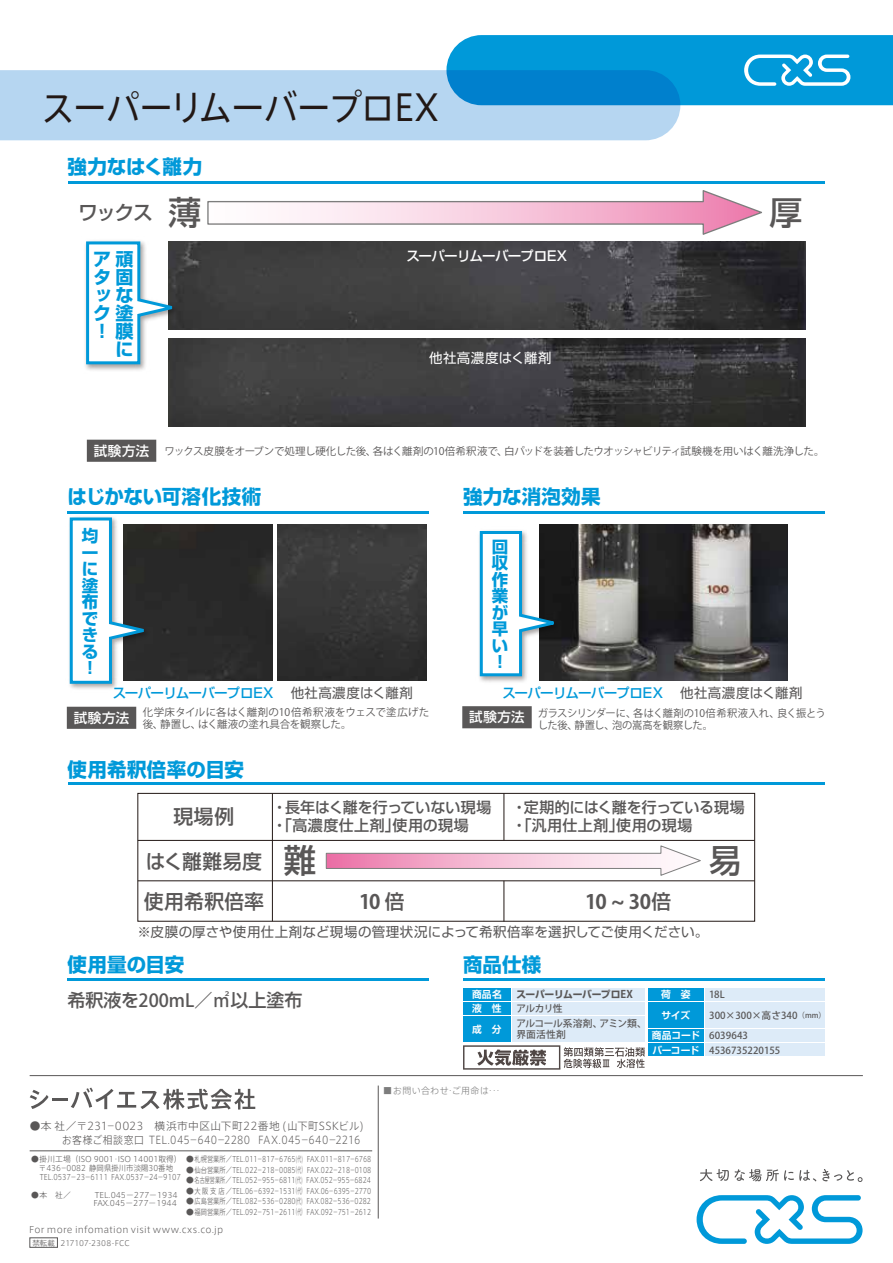
<style>
.page{position:relative;width:893px;height:1263px;background:#fff}
.page>*{position:absolute;margin:0;border:0;box-sizing:border-box;transform-origin:0 0}
.t1{font:36px "Axis Std";letter-spacing:-.02em;color:#221815;scale:.93 1}
.t2{font:500 33px "Shin Go Pro";color:#595757}
.t3{font:500 19.8px "Shin Go Pro";color:#595757}
.t4{font:700 19.8px "Koz Go Pro";color:#595757}
.t5{font:700 19.5px "Shin Go Pro";letter-spacing:.005em;color:#0099d9}
.t6{font:500 18px "Shin Go Pro";color:#595757}
.t7{font:700 18px/18px "Shin Go Pro";color:#0099d9;text-align:right}
.t8{font:700 16.5px/16.5px "Shin Go Pro";color:#0099d9;text-align:justify}
.t9{font:500 15px/18px "Shin Go Pro";letter-spacing:.005em;color:#595757}
.t10{font:13.5px "Shin Go Pro";letter-spacing:.025em;color:#595757}
.t11{font:500 13.5px "Shin Go Pro";letter-spacing:-.05em;color:#0099d9}
.t12{font:500 13.5px "Shin Go Pro";letter-spacing:-.045em;color:#fff}
.t13{font:13.5px "Shin Go Pro";letter-spacing:.025em;color:#fff}
.t14{font:300 10.65px/14.1px "Axis Std";letter-spacing:.035em;color:#595757}
.t15{font:10.5px/12px "Koz Go Pro";letter-spacing:-.02em;color:#595757}
.t16{font:10.5px "Koz Go Pro";letter-spacing:-.04em;color:#595757}
.t17{font:500 9.75px/11.2px "Koz Go Pro";color:#595757}
.t18{font:700 9.75px "Shin Go Pro De";color:#fff}
.t19{font:700 9.75px "Shin Go Pro";letter-spacing:-.025em;color:#595757}
.t20{font:300 9px "Axis Std";letter-spacing:.03em;color:#595757}
.t21{font:300 9px "Axis Std";letter-spacing:.035em;color:#7d7d7d}
.t22{font:300 7.8px/8.7px "Axis Std";color:#595757}
.t23{font:300 7.5px "Axis Std";letter-spacing:.005em;color:#595757}
.s1{font-size:33px}
.s2{font-family:"Shin Go Pro";font-weight:500;font-size:13.5px;color:#fff}
.s3{font-family:"Shin Go Pro";font-weight:500}
.s4{font-family:"Koz Go Pro";font-size:10.5px}
.s5{font-family:"Koz Go Pro"}
.s6{font-family:"Shin Go Pro De";font-weight:700;color:#fff}
.s7{font-size:7.5px}
</style>
<div class="page">
<hr style="left:68px;top:783px;width:756px;height:2px;background:#0099d9">
<hr style="left:68px;top:978px;width:361px;height:3px;background:#0099d9">
<hr style="left:463px;top:978px;width:361px;height:3px;background:#0099d9">
<div style="left:463px;top:988px;width:48px;height:13px;background:#0099d9"></div>
<div style="left:512px;top:988px;width:133px;height:13px;background:#ddebf8"></div>
<div style="left:463px;top:1002px;width:48px;height:13px;background:#0099d9"></div>
<div style="left:512px;top:1002px;width:133px;height:13px;background:#ddebf8"></div>
<div style="left:463px;top:1016px;width:48px;height:26px;background:#0099d9"></div>
<div style="left:512px;top:1016px;width:133px;height:26px;background:#ddebf8"></div>
<div style="left:648px;top:988px;width:55px;height:13px;background:#0099d9"></div>
<div style="left:705px;top:988px;width:119px;height:13px;background:#ddebf8"></div>
<div style="left:648px;top:1029px;width:55px;height:13px;background:#0099d9"></div>
<div style="left:705px;top:1029px;width:119px;height:13px;background:#ddebf8"></div>
<div style="left:648px;top:1002px;width:55px;height:26px;background:#0099d9"></div>
<div style="left:705px;top:1002px;width:119px;height:26px;background:#ddebf8"></div>
<div style="left:648px;top:1043px;width:55px;height:13px;background:#0099d9"></div>
<div style="left:705px;top:1043px;width:119px;height:13px;background:#ddebf8"></div>
<svg style="left:325px;top:845px;width:376px;height:31px"></svg>
<div style="left:137px;top:793px;width:618px;height:129px;border:1px solid #221815"></div>
<hr style="left:138px;top:840px;width:617px;height:1px;background:#221815">
<hr style="left:138px;top:880px;width:617px;height:1px;background:#221815">
<hr style="left:272px;top:793px;width:1px;height:128px;background:#221815">
<hr style="left:504px;top:793px;width:1px;height:47px;background:#221815">
<hr style="left:504px;top:881px;width:1px;height:40px;background:#221815">
<svg style="left:697px;top:1195px;width:165px;height:49px"></svg>
<svg style="left:700px;top:1169px;width:116px;height:12px"></svg>
<svg style="left:822px;top:1169px;width:40px;height:13px"></svg>
<hr style="left:30px;top:1075px;width:833px;height:1px;background:#595757">
<hr style="left:30px;top:1150px;width:342px;height:1px;background:#595757">
<hr style="left:378px;top:1085px;width:1px;height:133px;background:#595757">
<div style="left:30px;top:1237px;width:28px;height:10px;border:1px solid #595757"></div>
<svg style="left:30px;top:1090px;width:19px;height:19px"></svg>
<hr style="left:52px;top:1097px;width:16px;height:3px;background:#595757">
<svg style="left:71px;top:1087px;width:184px;height:23px"></svg>
<div style="left:0;top:70px;width:680px;height:70px;background:#b6d6f1"></div>
<svg style="left:446px;top:35px;width:447px;height:70px;background:#0d98d8"></svg>
<hr style="left:68px;top:182px;width:756px;height:2px;background:#0099d9">
<div style="left:87px;top:440px;width:69px;height:22px;background:#595757;border:2px solid #595757"></div>
<img style="left:185px;top:242px;width:620px;height:87px">
<img style="left:169px;top:339px;width:636px;height:87px">
<img style="left:85px;top:366px;width:96px;height:7px">
<svg style="left:85px;top:240px;width:100px;height:126px"></svg>
<hr style="left:463px;top:512px;width:361px;height:2px;background:#0099d9">
<div style="left:462px;top:706px;width:70px;height:22px;background:#595757;border:2px solid #595757"></div>
<img style="left:540px;top:524px;width:247px;height:156px">
<div style="left:67px;top:707px;width:69px;height:22px;background:#595757;border:2px solid #595757"></div>
<hr style="left:68px;top:512px;width:361px;height:2px;background:#0099d9">
<img style="left:277px;top:524px;width:149px;height:156px">
<div style="left:157px;top:524px;width:115px;height:156px;background:#282828"></div>
<img style="left:67px;top:513px;width:49px;height:176px">
<svg style="left:68px;top:516px;width:89px;height:169px"></svg>
<img style="left:480px;top:527px;width:83px;height:155px">
<svg style="left:479px;top:529px;width:88px;height:149px"></svg>
<svg style="left:463px;top:1045px;width:182px;height:25px"></svg>
<svg style="left:207px;top:190px;width:555px;height:45px"></svg>
<h1 class="t1" style="left:41px;top:80px;width:429px">スーパーリムーバープロEX</h1>
<h3 class="t5" style="left:68px;top:151px;width:136px">強力なはく離力</h3>
<h3 class="t3" style="left:78px;top:196px;width:125px">ワックス <span class="s1">薄</span></h3>
<h2 class="t2" style="left:769px;top:186px;width:35px">厚</h2>
<h3 class="t7" style="left:93px;top:248px;width:42px">ア頑タ固ッなク塗膜<br>に</h3>
<h3 class="t7" style="left:99px;top:320px;width:7px">!</h3>
<h3 class="t12" style="left:407px;top:245px;width:162px">スーパーリムーバープロEX</h3>
<h3 class="t13" style="left:429px;top:347px;width:124px">他社高濃度はく離剤</h3>
<h3 class="t16" style="left:94px;top:444px;width:732px"><span class="s2">試験方法</span> ワックス皮膜をオーブンで処理し硬化した後、各はく離剤の10倍希釈液で、白パッドを装着したウオッシャビリティ試験機を用いはく離洗浄した。</h3>
<h3 class="t5" style="left:68px;top:481px;width:195px">はじかない可溶化技術</h3>
<h3 class="t5" style="left:463px;top:481px;width:139px">強力な消泡効果</h3>
<h3 class="t8" style="left:82px;top:526px;width:18px">均一に塗布できる！</h3>
<h3 class="t8" style="left:492px;top:536px;width:18px">回収作業が早い！</h3>
<h3 class="t11" style="left:113px;top:682px;width:162px">スーパーリムーバープロEX</h3>
<h3 class="t10" style="left:291px;top:682px;width:124px">他社高濃度はく離剤</h3>
<h3 class="t15" style="left:74px;top:707px;width:357px;text-indent:69px">化学床タイルに各はく離剤の10倍希釈液をウェスで塗広げた<sup>試験方法</sup> 後、静置し、はく離液の塗れ具合を観察した。</h3>
<h3 class="t5" style="left:68px;top:754px;width:178px">使用希釈倍率の目安</h3>
<h3 class="t11" style="left:502px;top:682px;width:162px">スーパーリムーバープロEX</h3>
<h3 class="t10" style="left:680px;top:682px;width:124px">他社高濃度はく離剤</h3>
<h3 class="t12" style="left:469px;top:706px;width:57px">試験方法</h3>
<h3 class="t15" style="left:538px;top:707px;width:290px">ガラスシリンダーに、各はく離剤の10倍希釈液入れ、良く振とう</h3>
<h3 class="t15" style="left:538px;top:719px;width:177px">した後、静置し、泡の嵩高を観察した。</h3>
<h3 class="t9" style="left:272px;top:796px;width:221px">・長年はく離を行っていない現場・｢高濃度仕上剤｣使用の現場</h3>
<h3 class="t9" style="left:512px;top:796px;width:234px">・定期的にはく離を行っている現場・｢汎用仕上剤｣使用の現場</h3>
<h3 class="t3" style="left:173px;top:800px;width:62px">現場例</h3>
<h3 class="t3" style="left:146px;top:845px;width:172px">はく離難易度 <span class="s1">難</span></h3>
<h2 class="t2" style="left:709px;top:833px;width:35px">易</h2>
<h3 class="t3" style="left:144px;top:885px;width:122px">使用希釈倍率</h3>
<h3 class="t4" style="left:359px;top:889px;width:47px">10 <span class="s3">倍</span></h3>
<h3 class="t4" style="left:585px;top:889px;width:88px">10 ~ 30<span class="s3">倍</span></h3>
<h3 class="t10" style="left:137px;top:920px;width:572px">※皮膜の厚さや使用仕上剤など現場の管理状況によって希釈倍率を選択してご使用ください。</h3>
<h3 class="t5" style="left:68px;top:949px;width:118px">使用量の目安</h3>
<h3 class="t5" style="left:463px;top:949px;width:80px">商品仕様</h3>
<p class="t18" style="left:472px;top:987px;width:31px">商品名</p>
<p class="t19" style="left:516px;top:987px;width:118px">スーパーリムーバープロ<span class="s4">EX</span></p>
<p class="t18" style="left:472px;top:1001px;width:31px">液　性</p>
<p class="t17" style="left:516px;top:1004px;width:48px">アルカリ性</p>
<p class="t18" style="left:472px;top:1021px;width:31px">成　分</p>
<p class="t17" style="left:516px;top:1018px;width:132px">アルコール系溶剤、アミン類、界面活性剤</p>
<h3 class="t6" style="left:68px;top:986px;width:236px">希釈液を<span class="s5">200mL／㎡</span>以上塗布</h3>
<p class="t18" style="left:661px;top:987px;width:31px">荷　姿</p>
<p class="t17" style="left:709px;top:990px;width:17px">18L</p>
<p class="t17" style="left:652px;top:1030px;width:98px"><span class="s6">商品コード</span> 6039643</p>
<p class="t18" style="left:662px;top:1007px;width:30px">サイズ</p>
<p class="t17" style="left:709px;top:1010px;width:118px">300×300×高さ340<span class="s7">（mm）</span></p>
<p class="t17" style="left:652px;top:1045px;width:130px"><span class="s6">バーコード</span> 4536735220155</p>
<h3 class="t14" style="left:30px;top:1118px;width:335px">●本 社／〒231－0023 横浜市中区山下町22番地 (山下町SSKビル)　　　お客様ご相談窓口 TEL.045－640－2280 FAX.045－640－2216</h3>
<p class="t22" style="left:186px;top:1154px;width:187px">●札幌営業所／TEL.011－817－6765(代) FAX.011－817－6768</p>
<p class="t22" style="left:186px;top:1165px;width:187px">●仙台営業所／TEL.022－218－0085(代) FAX.022－218－0108</p>
<p class="t22" style="left:186px;top:1175px;width:186px">●名古屋営業所／TEL.052－955－6811(代) FAX.052－955－6824</p>
<p class="t22" style="left:186px;top:1186px;width:187px">●大阪支店／TEL.06－6392－1531(代) FAX.06－6395－2770</p>
<p class="t22" style="left:186px;top:1196px;width:186px">●広島営業所／TEL.082－536－0280(代) FAX.082－536－0282</p>
<p class="t22" style="left:186px;top:1207px;width:187px">●福岡営業所／TEL.092－751－2611(代) FAX.092－751－2612</p>
<p class="t23" style="left:32px;top:1237px;width:99px">禁転載 217107-2308-FCC</p>
<p class="t22" style="left:39px;top:1154px;width:144px;text-indent:-8px">●掛川工場（ISO 9001･ISO 14001取得）〒436－0082 静岡県掛川市淡陽30番地<br>TEL.0537－23－6111 FAX.0537－24－9107</p>
<p class="t22" style="left:31px;top:1190px;width:41px">●本　社／</p>
<p class="t22" style="left:94px;top:1190px;width:86px">TEL.045－277－1934<br>FAX.045－277－1944</p>
<p class="t20" style="left:29px;top:1222px;width:196px">For more infomation visit www.cxs.co.jp</p>
<p class="t21" style="left:383px;top:1084px;width:119px">■お問い合わせ･ご用命は･･･</p>
</div>
